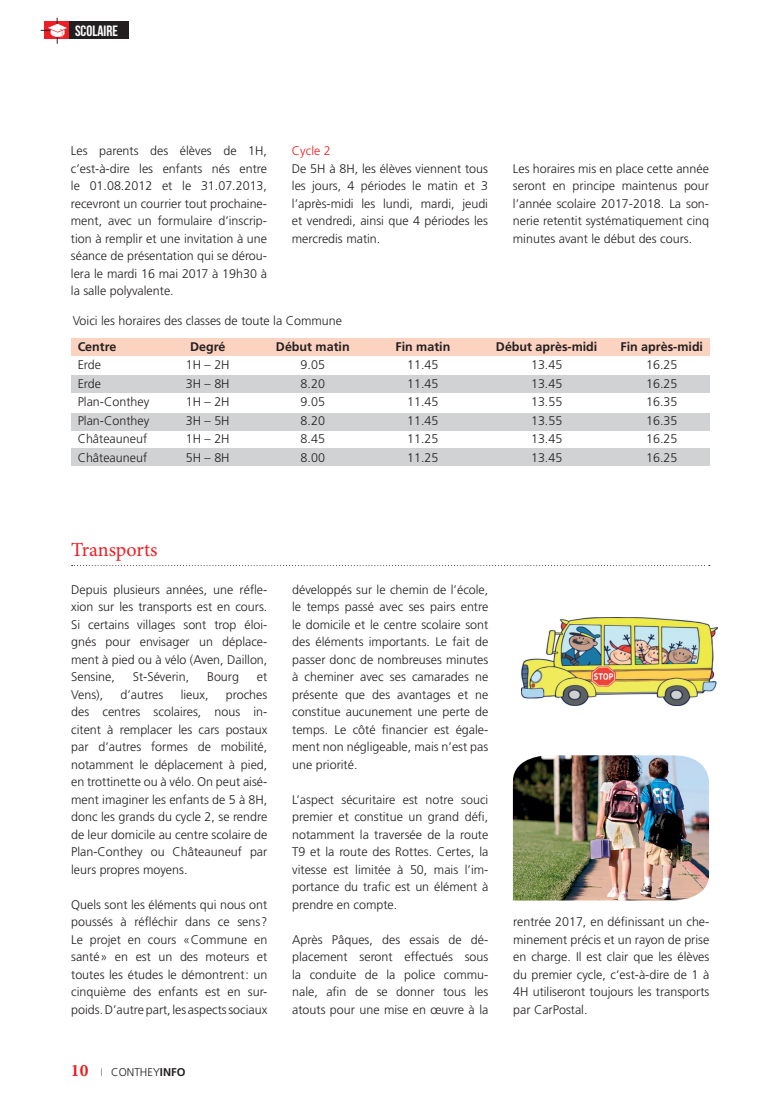
<style>
.page{position:relative;width:780px;height:1099px;background:#fff}
.page>*{position:absolute;margin:0;border:0;box-sizing:border-box;transform-origin:0 0}
.t1{font:20px "Minion Pro";letter-spacing:-.005em;color:#ee1d23}
.t2{font:15px "Bebas Neue";color:#fff}
.t3{font:300 12.5px/17.5px "Frutiger";color:#231f20;text-align:justify}
.t4{font:700 12.5px "Frutiger";color:#231f20}
.t5{font:300 12.5px "Frutiger";color:#ee1d23}
.t6{font:300 11.25px "Frutiger";color:#231f20}
.s1{font-family:"Minion Pro";font-weight:700;font-size:17.5px;color:#ee1d23}
.s2{font-weight:700}
</style>
<div class="page">
<svg style="left:72px;top:565px;width:637px;height:1px"></svg>
<div style="left:71px;top:338px;width:638px;height:17px;background:#fcd2c0"></div>
<div style="left:71px;top:375px;width:638px;height:17px;background:#d1d2d4"></div>
<div style="left:71px;top:413px;width:638px;height:17px;background:#d1d2d4"></div>
<div style="left:71px;top:448px;width:638px;height:17px;background:#d1d2d4"></div>
<img style="left:521px;top:617px;width:196px;height:88px">
<img style="left:513px;top:755px;width:196px;height:145px">
<div style="left:69px;top:22px;width:59px;height:17px;background:#231f20"></div>
<div style="left:45px;top:22px;width:24px;height:17px;background:#ee1d23"></div>
<svg style="left:41px;top:18px;width:26px;height:26px"></svg>
<p class="t2" style="left:75px;top:22px;width:44px">SCOLAIRE</p>
<p class="t3" style="left:71px;top:142px;width:198px">Les parents des élèves de 1H, c’est-à-dire les enfants nés entre le 01.08.2012 et le 31.07.2013, recevront un courrier tout prochaine&shy;ment, avec un formulaire d’inscrip&shy;tion à remplir et une invitation à une séance de présentation qui se dérou&shy;lera le mardi 16 mai 2017 à 19h30 à la salle polyvalente.</p>
<p class="t5" style="left:292px;top:144px;width:40px">Cycle 2</p>
<p class="t3" style="left:292px;top:159px;width:198px">De 5H à 8H, les élèves viennent tous les jours, 4 périodes le matin et 3 l’après-midi les lundi, mardi, jeudi et vendredi, ainsi que 4 périodes les mercredis matin.</p>
<p class="t3" style="left:513px;top:159px;width:198px">Les horaires mis en place cette année seront en principe maintenus pour l’année scolaire 2017-2018. La son&shy;nerie retentit systématiquement cinq minutes avant le début des cours.</p>
<p class="t3" style="left:73px;top:312px;width:271px">Voici les horaires des classes de toute la Commune</p>
<p class="t4" style="left:78px;top:339px;width:40px">Centre</p>
<p class="t4" style="left:190px;top:339px;width:37px">Degré</p>
<p class="t4" style="left:276px;top:339px;width:75px">Début matin</p>
<p class="t4" style="left:395px;top:339px;width:56px">Fin matin</p>
<p class="t4" style="left:496px;top:339px;width:103px">Début après-midi</p>
<p class="t4" style="left:620px;top:339px;width:84px">Fin après-midi</p>
<p class="t3" style="left:78px;top:356px;width:25px">Erde</p>
<p class="t3" style="left:186px;top:356px;width:45px">1H – 2H</p>
<p class="t3" style="left:300px;top:356px;width:26px">9.05</p>
<p class="t3" style="left:407px;top:356px;width:33px">11.45</p>
<p class="t3" style="left:531px;top:356px;width:33px">13.45</p>
<p class="t3" style="left:646px;top:356px;width:33px">16.25</p>
<p class="t3" style="left:78px;top:374px;width:25px">Erde</p>
<p class="t3" style="left:186px;top:374px;width:45px">3H – 8H</p>
<p class="t3" style="left:300px;top:374px;width:26px">8.20</p>
<p class="t3" style="left:407px;top:374px;width:33px">11.45</p>
<p class="t3" style="left:531px;top:374px;width:33px">13.45</p>
<p class="t3" style="left:646px;top:374px;width:33px">16.25</p>
<p class="t3" style="left:78px;top:393px;width:73px">Plan-Conthey</p>
<p class="t3" style="left:186px;top:393px;width:45px">1H – 2H</p>
<p class="t3" style="left:300px;top:393px;width:26px">9.05</p>
<p class="t3" style="left:407px;top:393px;width:33px">11.45</p>
<p class="t3" style="left:531px;top:393px;width:33px">13.55</p>
<p class="t3" style="left:646px;top:393px;width:33px">16.35</p>
<p class="t3" style="left:78px;top:412px;width:73px">Plan-Conthey</p>
<p class="t3" style="left:186px;top:412px;width:45px">3H – 5H</p>
<p class="t3" style="left:300px;top:412px;width:26px">8.20</p>
<p class="t3" style="left:407px;top:412px;width:33px">11.45</p>
<p class="t3" style="left:531px;top:412px;width:33px">13.55</p>
<p class="t3" style="left:646px;top:412px;width:33px">16.35</p>
<p class="t3" style="left:78px;top:430px;width:71px">Châteauneuf</p>
<p class="t3" style="left:186px;top:430px;width:45px">1H – 2H</p>
<p class="t3" style="left:300px;top:430px;width:26px">8.45</p>
<p class="t3" style="left:407px;top:430px;width:33px">11.25</p>
<p class="t3" style="left:531px;top:430px;width:33px">13.45</p>
<p class="t3" style="left:646px;top:430px;width:33px">16.25</p>
<p class="t3" style="left:78px;top:449px;width:71px">Châteauneuf</p>
<p class="t3" style="left:186px;top:449px;width:45px">5H – 8H</p>
<p class="t3" style="left:300px;top:449px;width:26px">8.00</p>
<p class="t3" style="left:407px;top:449px;width:33px">11.25</p>
<p class="t3" style="left:531px;top:449px;width:33px">13.45</p>
<p class="t3" style="left:646px;top:449px;width:33px">16.25</p>
<h1 class="t1" style="left:71px;top:536px;width:88px">Transports</h1>
<p class="t3" style="left:71px;top:580px;width:198px">Depuis plusieurs années, une réfle&shy;xion sur les transports est en cours.<br>Si certains villages sont trop éloi&shy;gnés pour envisager un déplace&shy;ment à pied ou à vélo (Aven, Daillon, Sensine,</p>
<p class="t3" style="left:133px;top:668px;width:58px">St-Séverin,</p>
<p class="t3" style="left:207px;top:668px;width:33px">Bourg</p>
<p class="t3" style="left:257px;top:668px;width:12px">et</p>
<p class="t3" style="left:71px;top:685px;width:33px">Vens),</p>
<p class="t3" style="left:120px;top:685px;width:44px">d’autres</p>
<p class="t3" style="left:181px;top:685px;width:29px">lieux,</p>
<p class="t3" style="left:71px;top:685px;width:198px;text-indent:155px">proches des centres scolaires, nous in&shy;citent à remplacer les cars postaux par d’autres formes de mobilité, notamment le déplacement à pied, en trottinette ou à vélo. On peut aisé&shy;ment imaginer les enfants de 5 à 8H, donc les grands du cycle 2, se rendre de leur domicile au centre scolaire de Plan-Conthey ou Châteauneuf par leurs propres moyens.</p>
<p class="t3" style="left:71px;top:895px;width:198px">Quels sont les éléments qui nous ont poussés à réfléchir dans ce sens?<br>Le projet en cours «Commune en santé» en est un des moteurs et toutes les études le démontrent: un cinquième des enfants est en sur&shy;poids. D’autre part, les aspects sociaux</p>
<p class="t6" style="left:71px;top:1065px;width:116px"><span class="s1">10</span> <sup>|</sup> CONTHEY<span class="s2">INFO</span></p>
<p class="t3" style="left:292px;top:580px;width:198px">développés sur le chemin de l’école, le temps passé avec ses pairs entre le domicile et le centre scolaire sont des éléments importants. Le fait de passer donc de nombreuses minutes à cheminer avec ses camarades ne présente que des avantages et ne constitue aucunement une perte de temps. Le côté financier est égale&shy;ment non négligeable, mais n’est pas une priorité.</p>
<p class="t3" style="left:292px;top:790px;width:198px">L’aspect sécuritaire est notre souci premier et constitue un grand défi, notamment la traversée de la route T9 et la route des Rottes. Certes, la vitesse est limitée à 50, mais l’im&shy;portance du trafic est un élément à prendre en compte.</p>
<p class="t3" style="left:292px;top:930px;width:198px">Après Pâques, des essais de dé&shy;placement seront effectués sous la conduite de la police commu&shy;nale, afin de se donner tous les atouts pour une mise en œuvre à la</p>
<p class="t3" style="left:513px;top:913px;width:198px">rentrée 2017, en définissant un che&shy;minement précis et un rayon de prise en charge. Il est clair que les élèves du premier cycle, c’est-à-dire de 1 à 4H utiliseront toujours les transports par CarPostal.</p>
</div>
